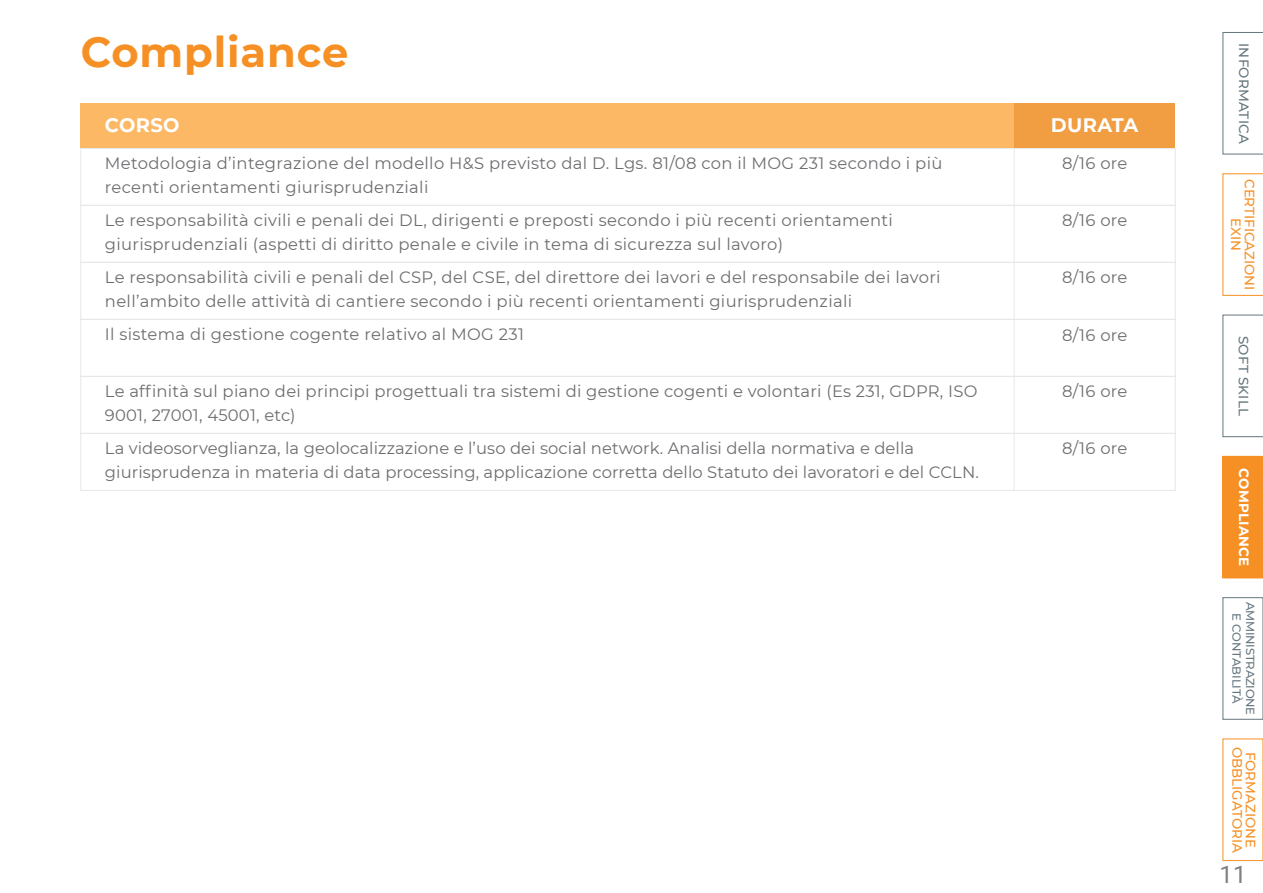
<style>
.page{position:relative;width:1263px;height:893px;background:#fff}
.page>*{position:absolute;margin:0;border:0;box-sizing:border-box;transform-origin:0 0}
.t1{font:700 42px "Montserrat";letter-spacing:.02em;color:#f69024}
.t2{font:24px "Roboto";color:#7c7f81}
.t3{font:700 19.5px "Montserrat";letter-spacing:.02em;color:#fff}
.t4{font:16.5px/24px "Montserrat";letter-spacing:.02em;color:#6c6d70}
.t5{font:500 13.5px/13.5px "Montserrat";color:#f69024;text-align:center}
.t6{font:500 13.5px "Montserrat";letter-spacing:.02em;color:#65767e}
.t7{font:700 13.5px "Montserrat";letter-spacing:.02em;color:#fff}
.t8{font:500 11.7px/13.5px "Montserrat";letter-spacing:-.02em;color:#65767e;text-align:center}
</style>
<div class="page">
<div style="left:80px;top:148px;width:1096px;height:58px;border:1px solid #e6e7e9"></div>
<div style="left:80px;top:205px;width:1096px;height:58px;border:1px solid #e6e7e9"></div>
<div style="left:80px;top:262px;width:1096px;height:58px;border:1px solid #e6e7e9"></div>
<div style="left:80px;top:319px;width:1096px;height:58px;border:1px solid #e6e7e9"></div>
<div style="left:80px;top:376px;width:1096px;height:58px;border:1px solid #e6e7e9"></div>
<div style="left:80px;top:433px;width:1096px;height:58px;border:1px solid #e6e7e9"></div>
<div style="left:1014px;top:103px;width:161px;height:45px;background:#f09e41"></div>
<div style="left:81px;top:103px;width:933px;height:45px;background:#fcb865"></div>
<hr style="left:1014px;top:148px;width:1px;height:342px;background:#e6e7e9">
<div style="left:1223px;top:456px;width:40px;height:122px;background:#f69024"></div>
<div style="left:1222px;top:456px;width:41px;height:122px;border:1px solid #f69024"></div>
<h1 class="t1" style="left:81px;top:22px;width:269px">Compliance</h1>
<p class="t3" style="left:105px;top:111px;width:76px">CORSO</p>
<p class="t3" style="left:1051px;top:111px;width:89px">DURATA</p>
<p class="t4" style="left:105px;top:151px;width:839px">Metodologia d’integrazione del modello H&amp;S previsto dal D. Lgs. 81/08 con il MOG 231 secondo i più recenti orientamenti giurisprudenziali</p>
<p class="t4" style="left:1062px;top:151px;width:67px">8/16 ore</p>
<p class="t4" style="left:105px;top:208px;width:789px">Le responsabilità civili e penali dei DL, dirigenti e preposti secondo i più recenti orientamenti giurisprudenziali (aspetti di diritto penale e civile in tema di sicurezza sul lavoro)</p>
<p class="t4" style="left:1062px;top:208px;width:67px">8/16 ore</p>
<p class="t4" style="left:105px;top:265px;width:837px">Le responsabilità civili e penali del CSP, del CSE, del direttore dei lavori e del responsabile dei lavori nell’ambito delle attività di cantiere secondo i più recenti orientamenti giurisprudenziali</p>
<p class="t4" style="left:1062px;top:265px;width:67px">8/16 ore</p>
<p class="t4" style="left:105px;top:322px;width:421px">Il sistema di gestione cogente relativo al MOG 231</p>
<p class="t4" style="left:1062px;top:323px;width:67px">8/16 ore</p>
<p class="t4" style="left:105px;top:379px;width:874px">Le affinità sul piano dei principi progettuali tra sistemi di gestione cogenti e volontari (Es 231, GDPR, ISO<br>9001, 27001, 45001, etc)</p>
<p class="t4" style="left:1062px;top:379px;width:67px">8/16 ore</p>
<p class="t4" style="left:105px;top:436px;width:875px">La videosorveglianza, la geolocalizzazione e l’uso dei social network. Analisi della normativa e della giurisprudenza in materia di data processing, applicazione corretta dello Statuto dei lavoratori e del CCLN.</p>
<p class="t4" style="left:1062px;top:436px;width:67px">8/16 ore</p>
<p class="t6" style="left:1253px;top:43px;width:102px;rotate:90deg">INFORMATICA</p>
<p class="t5" style="left:1257px;top:179px;width:113px;rotate:90deg">CERTIFICAZIONI<br>EXIN</p>
<p class="t6" style="left:1253px;top:336px;width:82px;rotate:90deg">SOFT SKILL</p>
<p class="t7" style="left:1254px;top:468px;width:100px;rotate:90deg">COMPLIANCE</p>
<p class="t8" style="left:1257px;top:602px;width:115px;rotate:90deg">AMMINISTRAZIONE<br>E CONTABILITÀ</p>
<p class="t5" style="left:1244px;top:747px;width:108px;rotate:90deg">OBBLIGATORIA</p>
<p class="t5" style="left:1258px;top:752px;width:98px;rotate:90deg">FORMAZIONE</p>
<h2 class="t2" style="left:1219px;top:858px;width:29px">11</h2>
</div>
